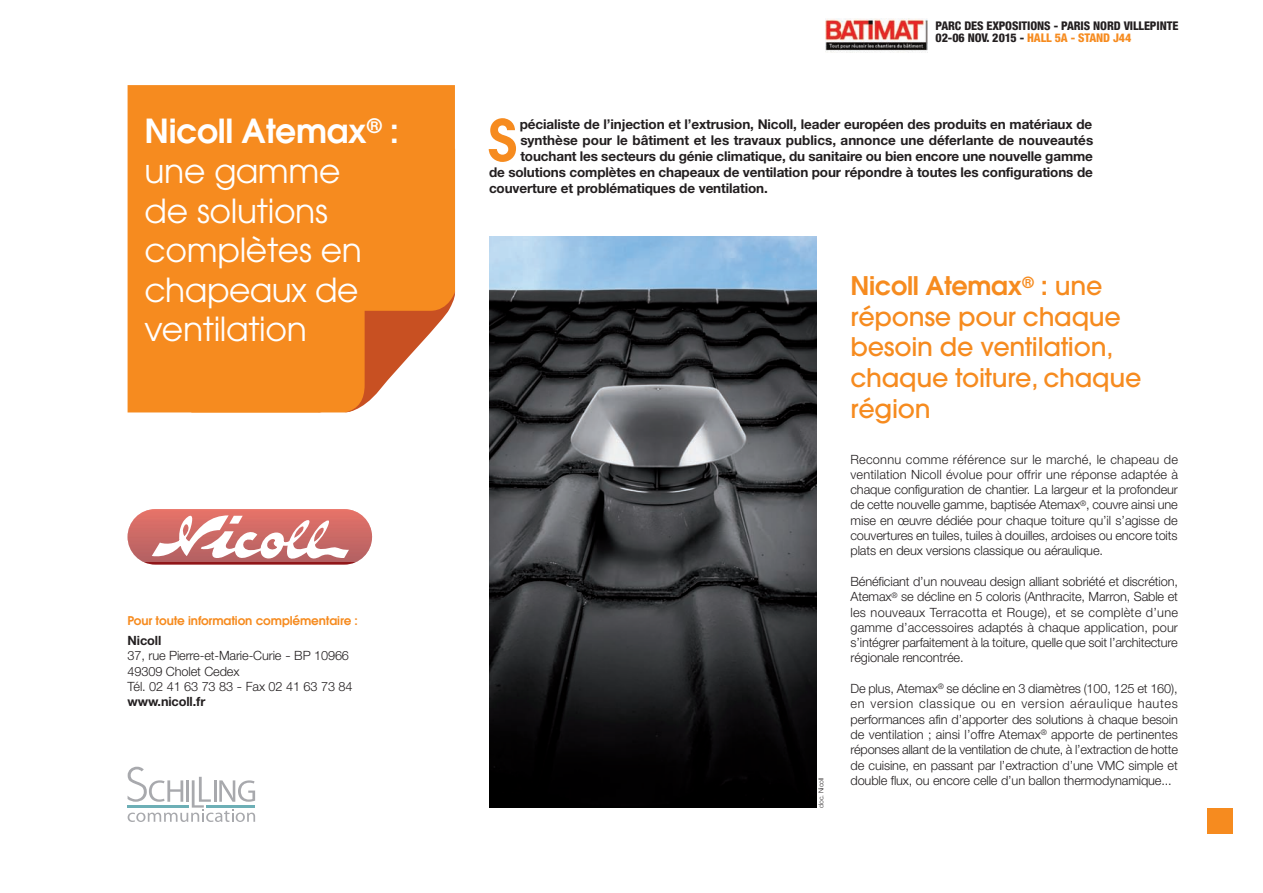
<style>
.page{position:relative;width:1263px;height:893px;background:#fff}
.page>*{position:absolute;margin:0;border:0;box-sizing:border-box;transform-origin:0 0}
.t1{font:600 56.85px "Avant Garde";color:#f68b1f}
.t2{font:33px/39.6px "Avant Garde";letter-spacing:-.01em;color:#fff}
.t3{font:500 25.5px/30.6px "Avant Garde";letter-spacing:-.01em;color:#f68b1f}
.t4{font:700 13.5px "Helvetica Neue";letter-spacing:-.01em;color:#231f20}
.t5{font:300 12.75px/15.3px "Helvetica Neue";letter-spacing:-.01em;color:#231f20;text-align:justify}
.t6{font:700 12.75px "Helvetica Neue";letter-spacing:-.01em;color:#231f20}
.t7{font:800 condensed 12px/12.6px "Helvetica Neue";letter-spacing:-.01em;color:#231f20}
.t8{font:600 12px "Avant Garde";letter-spacing:-.01em;color:#f68b1f}
.t9{font:300 6.75px "Helvetica Neue";letter-spacing:-.01em;color:#231f20}
.s1{color:#f68b1f}
.s2{font-weight:600}
</style>
<div class="page">
<div style="left:128px;top:85px;width:327px;height:327px;background:#f68b1f"></div>
<div style="left:191px;top:149px;width:264px;height:263px;background:#f68b1f"></div>
<svg style="left:318px;top:262px;width:137px;height:150px"></svg>
<svg style="left:128px;top:509px;width:244px;height:56px"></svg>
<svg style="left:128px;top:767px;width:127px;height:55px"></svg>
<img style="left:489px;top:236px;width:327px;height:572px">
<div style="left:1208px;top:808px;width:25px;height:25px;background:#f68b1f"></div>
<img style="left:825px;top:18px;width:102px;height:34px">
<p class="t7" style="left:935px;top:20px;width:244px">PARC DES EXPOSITIONS - PARIS NORD VILLEPINTE<br>02-06 NOV. 2015 - <span class="s1">HALL 5A - STAND J44</span></p>
<h2 class="t2" style="left:145px;top:115px;width:256px"><span class="s2">Nicoll Atemax</span><sup>®</sup> <span class="s2">: </span>une gamme<br>de solutions complètes en chapeaux de ventilation</h2>
<h1 class="t1" style="left:488px;top:119px;width:31px">S</h1>
<p class="t4" style="left:520px;top:119px;width:574px">pécialiste de l’injection et l’extrusion, Nicoll, leader européen des produits en matériaux de</p>
<p class="t4" style="left:520px;top:135px;width:574px">synthèse pour le bâtiment et les travaux publics, annonce une déferlante de nouveautés</p>
<p class="t4" style="left:520px;top:151px;width:574px">touchant les secteurs du génie climatique, du sanitaire ou bien encore une nouvelle gamme</p>
<p class="t4" style="left:489px;top:168px;width:605px">de solutions complètes en chapeaux de ventilation pour répondre à toutes les configurations de</p>
<p class="t4" style="left:489px;top:184px;width:280px">couverture et problématiques de ventilation.</p>
<h3 class="t3" style="left:850px;top:273px;width:292px"><span class="s2">Nicoll Atemax</span><sup>®</sup> <span class="s2">:</span> une réponse pour chaque besoin de ventilation, chaque toiture, chaque région</h3>
<p class="t5" style="left:850px;top:453px;width:329px">Reconnu comme référence sur le marché, le chapeau de ventilation Nicoll évolue pour offrir une réponse adaptée à chaque configuration de chantier. La largeur et la profondeur de cette nouvelle gamme, baptisée Atemax<sup>®</sup>, couvre ainsi une mise en œuvre dédiée pour chaque toiture qu’il s’agisse de couvertures en tuiles, tuiles à douilles, ardoises ou encore toits plats en deux versions classique ou aéraulique.</p>
<p class="t5" style="left:850px;top:575px;width:329px">Bénéficiant d’un nouveau design alliant sobriété et discrétion, Atemax<sup>®</sup> se décline en 5 coloris (Anthracite, Marron, Sable et les nouveaux Terracotta et Rouge), et se complète d’une gamme d’accessoires adaptés à chaque application, pour s’intégrer parfaitement à la toiture, quelle que soit l’architecture régionale rencontrée.</p>
<p class="t5" style="left:850px;top:682px;width:329px">De plus, Atemax<sup>®</sup> se décline en 3 diamètres (100, 125 et 160), en version classique ou en version aéraulique hautes performances afin d’apporter des solutions à chaque besoin de ventilation ; ainsi l’offre Atemax<sup>®</sup> apporte de pertinentes réponses allant de la ventilation de chute, à l’extraction de hotte de cuisine, en passant par l’extraction d’une VMC simple et double flux, ou encore celle d’un ballon thermodynamique...</p>
<p class="t8" style="left:128px;top:617px;width:232px">Pour toute information complémentaire :</p>
<p class="t6" style="left:128px;top:636px;width:35px">Nicoll</p>
<p class="t5" style="left:128px;top:649px;width:226px;text-align:left">37, rue Pierre-et-Marie-Curie - BP 10966<br>49309 Cholet Cedex<br>Tél. 02 41 63 73 83 - Fax 02 41 63 73 84</p>
<p class="t6" style="left:128px;top:697px;width:79px">www.nicoll.fr</p>
<p class="t9" style="left:818px;top:808px;width:32px;rotate:-90deg">doc. Nicoll</p>
</div>
